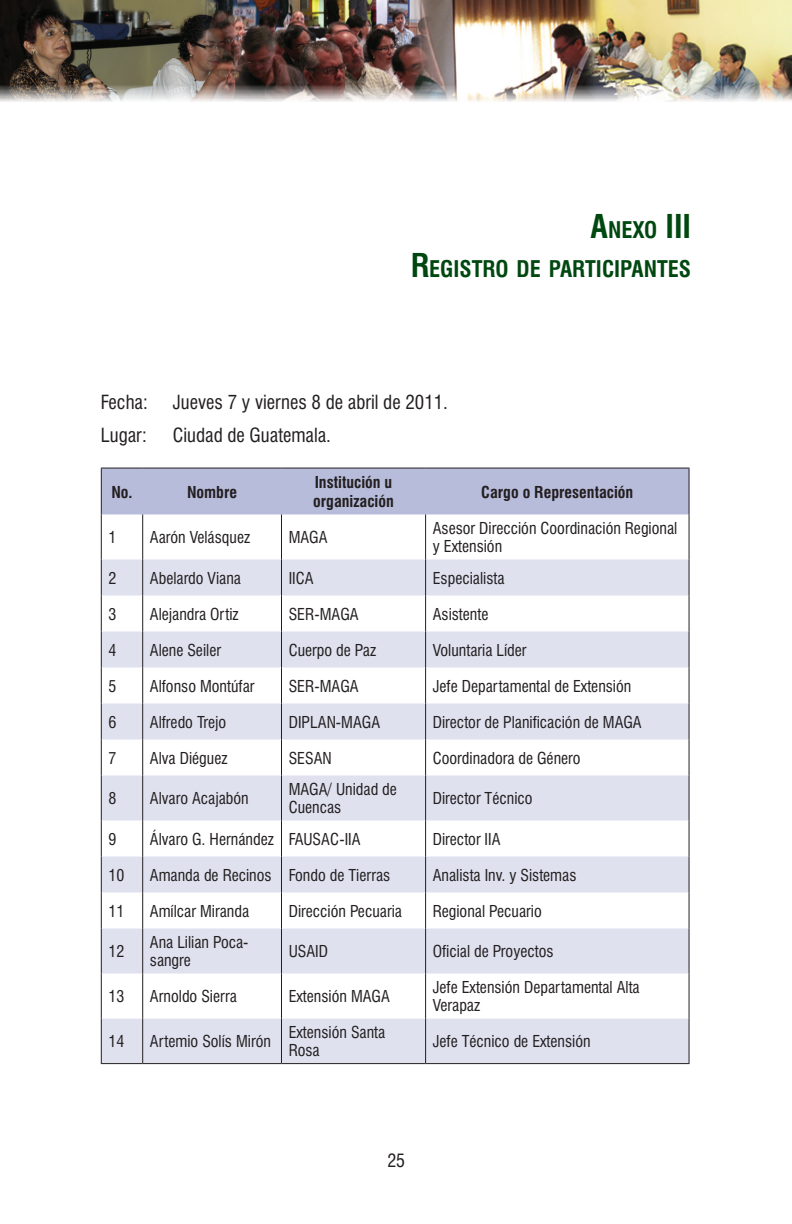
<style>
.page{position:relative;width:792px;height:1224px;background:#fff}
.page>*{position:absolute;margin:0;border:0;box-sizing:border-box;transform-origin:0 0}
.Titulo{font:700 condensed 32px "Swiss 721 BT";color:#004710}
.Titulo-2{font:700 condensed 22.4px "Swiss 721 BT";color:#004710}
.Sub__1{font:condensed 19px "Swiss 721 BT";color:#231f20}
.TEXTO_gral{font:condensed 19px "Swiss 721 BT";color:#231f20}
.t1{font:condensed 18px "Swiss 721 BT";color:#231f20}
.t2{font:condensed 16px/18.4px "Swiss 721 BT";color:#231f20}
.t3{font:700 condensed 16px/19.2px "Swiss 721 BT";color:#231f20}
.s1{font-size:22.4px}
.s2{font-size:32px}
</style>
<div class="page">
<img style="left:0;top:0;width:792px;height:101px">
<div style="left:102px;top:469px;width:587px;height:45px;background:#b8bcdb"></div>
<svg style="left:102px;top:560px;width:587px;height:503px;fill:#dfe1ef"></svg>
<hr style="left:101px;top:514px;width:1px;height:46px;background:#231f20">
<hr style="left:689px;top:514px;width:1px;height:46px;background:#231f20">
<hr style="left:101px;top:560px;width:1px;height:36px;background:#231f20">
<hr style="left:689px;top:560px;width:1px;height:36px;background:#231f20">
<hr style="left:101px;top:596px;width:1px;height:36px;background:#231f20">
<hr style="left:689px;top:596px;width:1px;height:36px;background:#231f20">
<hr style="left:101px;top:632px;width:1px;height:36px;background:#231f20">
<hr style="left:689px;top:632px;width:1px;height:36px;background:#231f20">
<hr style="left:101px;top:668px;width:1px;height:36px;background:#231f20">
<hr style="left:689px;top:668px;width:1px;height:36px;background:#231f20">
<hr style="left:101px;top:704px;width:1px;height:36px;background:#231f20">
<hr style="left:689px;top:704px;width:1px;height:36px;background:#231f20">
<hr style="left:101px;top:740px;width:1px;height:36px;background:#231f20">
<hr style="left:689px;top:740px;width:1px;height:36px;background:#231f20">
<hr style="left:101px;top:776px;width:1px;height:45px;background:#231f20">
<hr style="left:689px;top:776px;width:1px;height:45px;background:#231f20">
<hr style="left:101px;top:821px;width:1px;height:36px;background:#231f20">
<hr style="left:689px;top:821px;width:1px;height:36px;background:#231f20">
<hr style="left:101px;top:857px;width:1px;height:36px;background:#231f20">
<hr style="left:689px;top:857px;width:1px;height:36px;background:#231f20">
<hr style="left:101px;top:893px;width:1px;height:36px;background:#231f20">
<hr style="left:689px;top:893px;width:1px;height:36px;background:#231f20">
<hr style="left:101px;top:929px;width:1px;height:45px;background:#231f20">
<hr style="left:689px;top:929px;width:1px;height:45px;background:#231f20">
<hr style="left:101px;top:974px;width:1px;height:45px;background:#231f20">
<hr style="left:689px;top:974px;width:1px;height:45px;background:#231f20">
<hr style="left:101px;top:1019px;width:1px;height:44px;background:#231f20">
<hr style="left:689px;top:1019px;width:1px;height:44px;background:#231f20">
<hr style="left:101px;top:468px;width:42px;height:1px;background:#231f20">
<hr style="left:101px;top:469px;width:1px;height:45px;background:#231f20">
<hr style="left:143px;top:468px;width:139px;height:1px;background:#231f20">
<hr style="left:281px;top:468px;width:145px;height:1px;background:#231f20">
<hr style="left:426px;top:468px;width:264px;height:1px;background:#231f20">
<hr style="left:689px;top:469px;width:1px;height:45px;background:#231f20">
<hr style="left:142px;top:514px;width:1px;height:46px;background:#231f20">
<hr style="left:281px;top:514px;width:1px;height:46px;background:#231f20">
<hr style="left:425px;top:514px;width:1px;height:46px;background:#231f20">
<hr style="left:142px;top:560px;width:1px;height:36px;background:#231f20">
<hr style="left:281px;top:560px;width:1px;height:36px;background:#231f20">
<hr style="left:425px;top:560px;width:1px;height:36px;background:#231f20">
<hr style="left:142px;top:596px;width:1px;height:36px;background:#231f20">
<hr style="left:281px;top:596px;width:1px;height:36px;background:#231f20">
<hr style="left:425px;top:596px;width:1px;height:36px;background:#231f20">
<hr style="left:142px;top:632px;width:1px;height:36px;background:#231f20">
<hr style="left:281px;top:632px;width:1px;height:36px;background:#231f20">
<hr style="left:425px;top:632px;width:1px;height:36px;background:#231f20">
<hr style="left:142px;top:668px;width:1px;height:36px;background:#231f20">
<hr style="left:281px;top:668px;width:1px;height:36px;background:#231f20">
<hr style="left:425px;top:668px;width:1px;height:36px;background:#231f20">
<hr style="left:142px;top:704px;width:1px;height:36px;background:#231f20">
<hr style="left:281px;top:704px;width:1px;height:36px;background:#231f20">
<hr style="left:425px;top:704px;width:1px;height:36px;background:#231f20">
<hr style="left:142px;top:740px;width:1px;height:36px;background:#231f20">
<hr style="left:281px;top:740px;width:1px;height:36px;background:#231f20">
<hr style="left:425px;top:740px;width:1px;height:36px;background:#231f20">
<hr style="left:142px;top:776px;width:1px;height:45px;background:#231f20">
<hr style="left:281px;top:776px;width:1px;height:45px;background:#231f20">
<hr style="left:425px;top:776px;width:1px;height:45px;background:#231f20">
<hr style="left:142px;top:821px;width:1px;height:36px;background:#231f20">
<hr style="left:281px;top:821px;width:1px;height:36px;background:#231f20">
<hr style="left:425px;top:821px;width:1px;height:36px;background:#231f20">
<hr style="left:142px;top:857px;width:1px;height:36px;background:#231f20">
<hr style="left:281px;top:857px;width:1px;height:36px;background:#231f20">
<hr style="left:425px;top:857px;width:1px;height:36px;background:#231f20">
<hr style="left:142px;top:893px;width:1px;height:36px;background:#231f20">
<hr style="left:281px;top:893px;width:1px;height:36px;background:#231f20">
<hr style="left:425px;top:893px;width:1px;height:36px;background:#231f20">
<hr style="left:142px;top:929px;width:1px;height:45px;background:#231f20">
<hr style="left:281px;top:929px;width:1px;height:45px;background:#231f20">
<hr style="left:425px;top:929px;width:1px;height:45px;background:#231f20">
<hr style="left:142px;top:974px;width:1px;height:45px;background:#231f20">
<hr style="left:281px;top:974px;width:1px;height:45px;background:#231f20">
<hr style="left:425px;top:974px;width:1px;height:45px;background:#231f20">
<hr style="left:142px;top:1019px;width:1px;height:44px;background:#231f20">
<hr style="left:281px;top:1019px;width:1px;height:44px;background:#231f20">
<hr style="left:425px;top:1019px;width:1px;height:44px;background:#231f20">
<hr style="left:101px;top:1063px;width:42px;height:1px;background:#231f20">
<hr style="left:143px;top:1063px;width:139px;height:1px;background:#231f20">
<hr style="left:281px;top:1063px;width:145px;height:1px;background:#231f20">
<hr style="left:426px;top:1063px;width:264px;height:1px;background:#231f20">
<p class="Titulo" style="left:591px;top:207px;width:84px">A<span class="s1">NEXO</span> III</p>
<p class="Titulo-2" style="left:411px;top:255px;width:282px"><span class="s2">R</span>EGISTRO DE PARTICIPANTES</p>
<p class="Sub__1" style="left:101px;top:390px;width:49px">Fecha:</p>
<p class="Sub__1" style="left:173px;top:390px;width:277px">Jueves 7 y viernes 8 de abril de 2011.</p>
<p class="TEXTO_gral" style="left:101px;top:423px;width:48px">Lugar:</p>
<p class="TEXTO_gral" style="left:173px;top:423px;width:160px">Ciudad de Guatemala.</p>
<p class="t3" style="left:111px;top:482px;width:23px">No.</p>
<p class="t3" style="left:187px;top:482px;width:51px">Nombre</p>
<p class="t3" style="left:313px;top:473px;width:82px">Institución u organización</p>
<p class="t3" style="left:481px;top:482px;width:154px">Cargo o Representación</p>
<p class="t2" style="left:108px;top:528px;width:9px">1</p>
<p class="t2" style="left:150px;top:528px;width:102px">Aarón Velásquez</p>
<p class="t2" style="left:289px;top:528px;width:40px">MAGA</p>
<p class="t2" style="left:433px;top:519px;width:246px">Asesor Dirección Coordinación Regional y Extensión</p>
<p class="t2" style="left:108px;top:569px;width:9px">2</p>
<p class="t2" style="left:150px;top:569px;width:93px">Abelardo Viana</p>
<p class="t2" style="left:289px;top:569px;width:26px">IICA</p>
<p class="t2" style="left:433px;top:569px;width:73px">Especialista</p>
<p class="t2" style="left:108px;top:605px;width:9px">3</p>
<p class="t2" style="left:150px;top:605px;width:90px">Alejandra Ortiz</p>
<p class="t2" style="left:289px;top:605px;width:71px">SER-MAGA</p>
<p class="t2" style="left:433px;top:605px;width:57px">Asistente</p>
<p class="t2" style="left:108px;top:641px;width:9px">4</p>
<p class="t2" style="left:150px;top:641px;width:73px">Alene Seiler</p>
<p class="t2" style="left:289px;top:641px;width:89px">Cuerpo de Paz</p>
<p class="t2" style="left:433px;top:641px;width:95px">Voluntaria Líder</p>
<p class="t2" style="left:108px;top:677px;width:9px">5</p>
<p class="t2" style="left:150px;top:677px;width:106px">Alfonso Montúfar</p>
<p class="t2" style="left:289px;top:677px;width:71px">SER-MAGA</p>
<p class="t2" style="left:433px;top:677px;width:200px">Jefe Departamental de Extensión</p>
<p class="t2" style="left:108px;top:713px;width:9px">6</p>
<p class="t2" style="left:150px;top:713px;width:78px">Alfredo Trejo</p>
<p class="t2" style="left:289px;top:713px;width:93px">DIPLAN-MAGA</p>
<p class="t2" style="left:433px;top:713px;width:210px">Director de Planificación de MAGA</p>
<p class="t2" style="left:108px;top:749px;width:9px">7</p>
<p class="t2" style="left:150px;top:749px;width:79px">Alva Diéguez</p>
<p class="t2" style="left:289px;top:749px;width:45px">SESAN</p>
<p class="t2" style="left:433px;top:749px;width:149px">Coordinadora de Género</p>
<p class="t2" style="left:108px;top:789px;width:9px">8</p>
<p class="t2" style="left:150px;top:789px;width:100px">Alvaro Acajabón</p>
<p class="t2" style="left:289px;top:780px;width:110px">MAGA/ Unidad de<br>Cuencas</p>
<p class="t2" style="left:433px;top:789px;width:101px">Director Técnico</p>
<p class="t2" style="left:108px;top:830px;width:9px">9</p>
<p class="t2" style="left:150px;top:830px;width:126px">Álvaro G. Hernández</p>
<p class="t2" style="left:289px;top:830px;width:73px">FAUSAC-IIA</p>
<p class="t2" style="left:433px;top:830px;width:69px">Director IIA</p>
<p class="t2" style="left:108px;top:866px;width:17px">10</p>
<p class="t2" style="left:150px;top:866px;width:123px">Amanda de Recinos</p>
<p class="t2" style="left:289px;top:866px;width:103px">Fondo de Tierras</p>
<p class="t2" style="left:433px;top:866px;width:145px">Analista Inv. y Sistemas</p>
<p class="t2" style="left:108px;top:902px;width:17px">11</p>
<p class="t2" style="left:150px;top:902px;width:101px">Amílcar Miranda</p>
<p class="t2" style="left:289px;top:902px;width:115px">Dirección Pecuaria</p>
<p class="t2" style="left:433px;top:902px;width:110px">Regional Pecuario</p>
<p class="t2" style="left:108px;top:942px;width:17px">12</p>
<p class="t2" style="left:150px;top:933px;width:100px">Ana Lilian Poca&shy;sangre</p>
<p class="t2" style="left:289px;top:942px;width:41px">USAID</p>
<p class="t2" style="left:433px;top:942px;width:122px">Oficial de Proyectos</p>
<p class="t2" style="left:108px;top:987px;width:17px">13</p>
<p class="t2" style="left:150px;top:987px;width:88px">Arnoldo Sierra</p>
<p class="t2" style="left:289px;top:987px;width:103px">Extensión MAGA</p>
<p class="t2" style="left:433px;top:978px;width:208px">Jefe Extensión Departamental Alta<br>Verapaz</p>
<p class="t2" style="left:108px;top:1032px;width:17px">14</p>
<p class="t2" style="left:150px;top:1032px;width:123px">Artemio Solís Mirón</p>
<p class="t2" style="left:289px;top:1023px;width:98px">Extensión Santa<br>Rosa</p>
<p class="t2" style="left:433px;top:1032px;width:159px">Jefe Técnico de Extensión</p>
<p class="t1" style="left:387px;top:1150px;width:19px">25</p>
</div>
